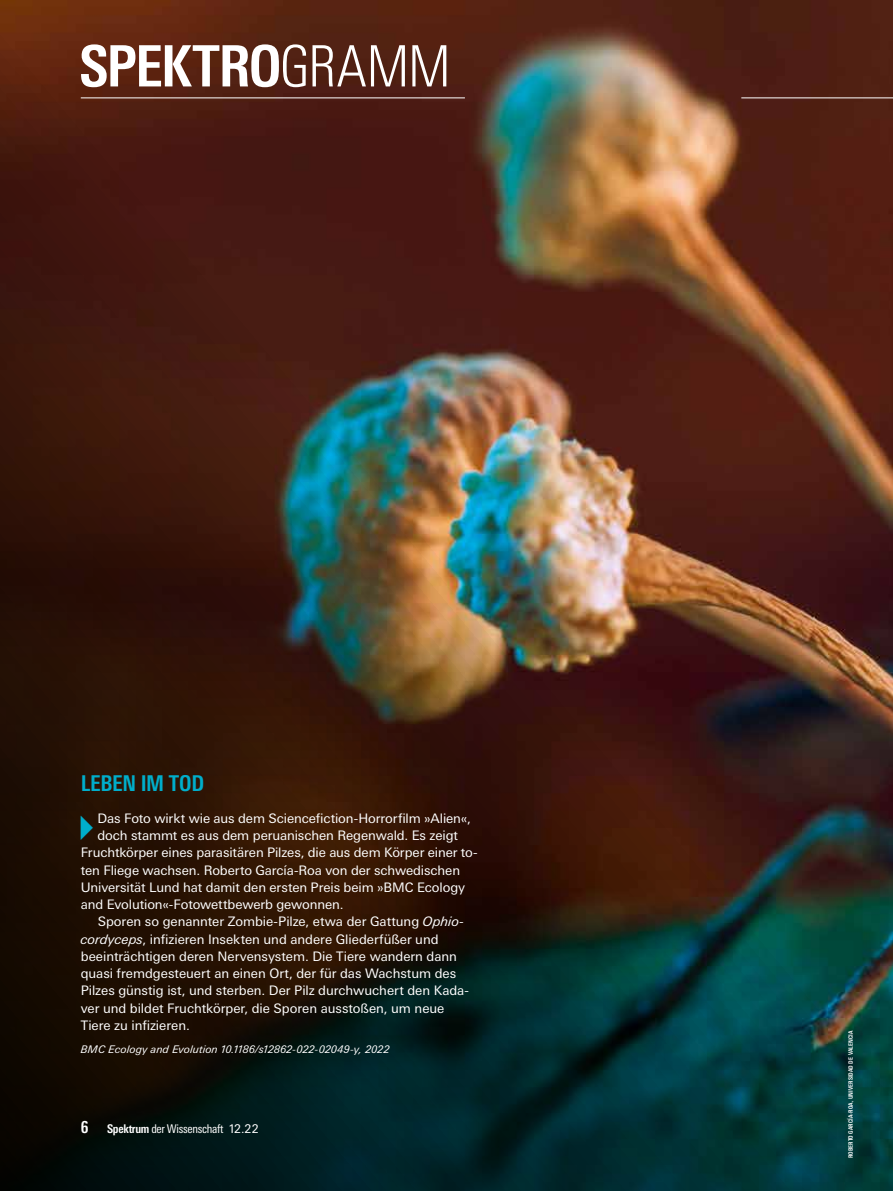
<style>
.page{position:relative;width:893px;height:1191px;background:#fff}
.page>*{position:absolute;margin:0;border:0;box-sizing:border-box;transform-origin:0 0}
.t1{font:700 condensed 57px "Univers Next Pro";letter-spacing:-.03em;color:#fff}
.t2{font:700 condensed 21.75px "Univers Next Pro";letter-spacing:-.015em;color:#00aecb}
.t3{font:13.2px "Univers Next Pro";letter-spacing:-.005em;color:#fff}
.t4{font:condensed 12px "Univers Next Pro";letter-spacing:-.025em;color:#fff}
.t5{font:italic 10.5px "Univers Next Pro";letter-spacing:.015em;color:#fff}
.t6{font:700 condensed 6px "Univers Next Pro";letter-spacing:.01em;color:#fff}
.s1{font-weight:300}
.s2{color:#00aecb}
.s3{font-style:italic}
.s4{font-weight:700;font-size:16.5px}
.s5{font-weight:700}
.s6{font-stretch:normal}
</style>
<div class="page">
<img style="left:0;top:0;width:893px;height:1191px">
<hr style="left:741px;top:98px;width:152px;height:1px;background:#fff">
<hr style="left:81px;top:98px;width:384px;height:1px;background:#fff">
<h1 class="t1" style="left:79px;top:32px;width:373px">SPEKTRO<span class="s1">GRAMM</span></h1>
<h2 class="t2" style="left:81px;top:770px;width:125px">LEBEN IM TOD</h2>
<p class="t3" style="left:66px;top:810px;width:406px"><span class="s2">✔</span>Das Foto wirkt wie aus dem Sciencefiction-Horrorfilm »Alien«,</p>
<p class="t3" style="left:97px;top:828px;width:362px">doch stammt es aus dem peruanischen Regenwald. Es zeigt</p>
<p class="t3" style="left:81px;top:845px;width:398px">Fruchtkörper eines parasitären Pilzes, die aus dem Körper einer to-</p>
<p class="t3" style="left:81px;top:862px;width:381px">ten Fliege wachsen. Roberto García-Roa von der schwedischen</p>
<p class="t3" style="left:81px;top:879px;width:386px">Universität Lund hat damit den ersten Preis beim »BMC Ecology</p>
<p class="t3" style="left:81px;top:897px;width:264px">and Evolution«-Fotowettbewerb gewonnen.</p>
<p class="t3" style="left:98px;top:914px;width:368px">Sporen so genannter Zombie-Pilze, etwa der Gattung <span class="s3">Ophio-</span></p>
<p class="t3" style="left:81px;top:931px;width:359px"><span class="s3">cordyceps</span>, infizieren Insekten und andere Gliederfüßer und</p>
<p class="t3" style="left:81px;top:948px;width:378px">beeinträchtigen deren Nervensystem. Die Tiere wandern dann</p>
<p class="t3" style="left:81px;top:965px;width:377px">quasi fremdgesteuert an einen Ort, der für das Wachstum des</p>
<p class="t3" style="left:81px;top:983px;width:390px">Pilzes günstig ist, und sterben. Der Pilz durchwuchert den Kada-</p>
<p class="t3" style="left:81px;top:1000px;width:365px">ver und bildet Fruchtkörper, die Sporen ausstoßen, um neue</p>
<p class="t3" style="left:81px;top:1017px;width:111px">Tiere zu infizieren.</p>
<p class="t5" style="left:81px;top:1042px;width:311px">BMC Ecology and Evolution 10.1186/s12862-022-02049-y, 2022</p>
<p class="t4" style="left:81px;top:1122px;width:179px"><span class="s4">6</span> <span class="s5">Spektrum</span> der Wissenschaft <span class="s6">12.22</span></p>
<p class="t6" style="left:847px;top:1158px;width:129px;rotate:-90deg">ROBERTO GARCÍA-ROA, UNIVERSIDAD DE VALENCIA</p>
</div>
